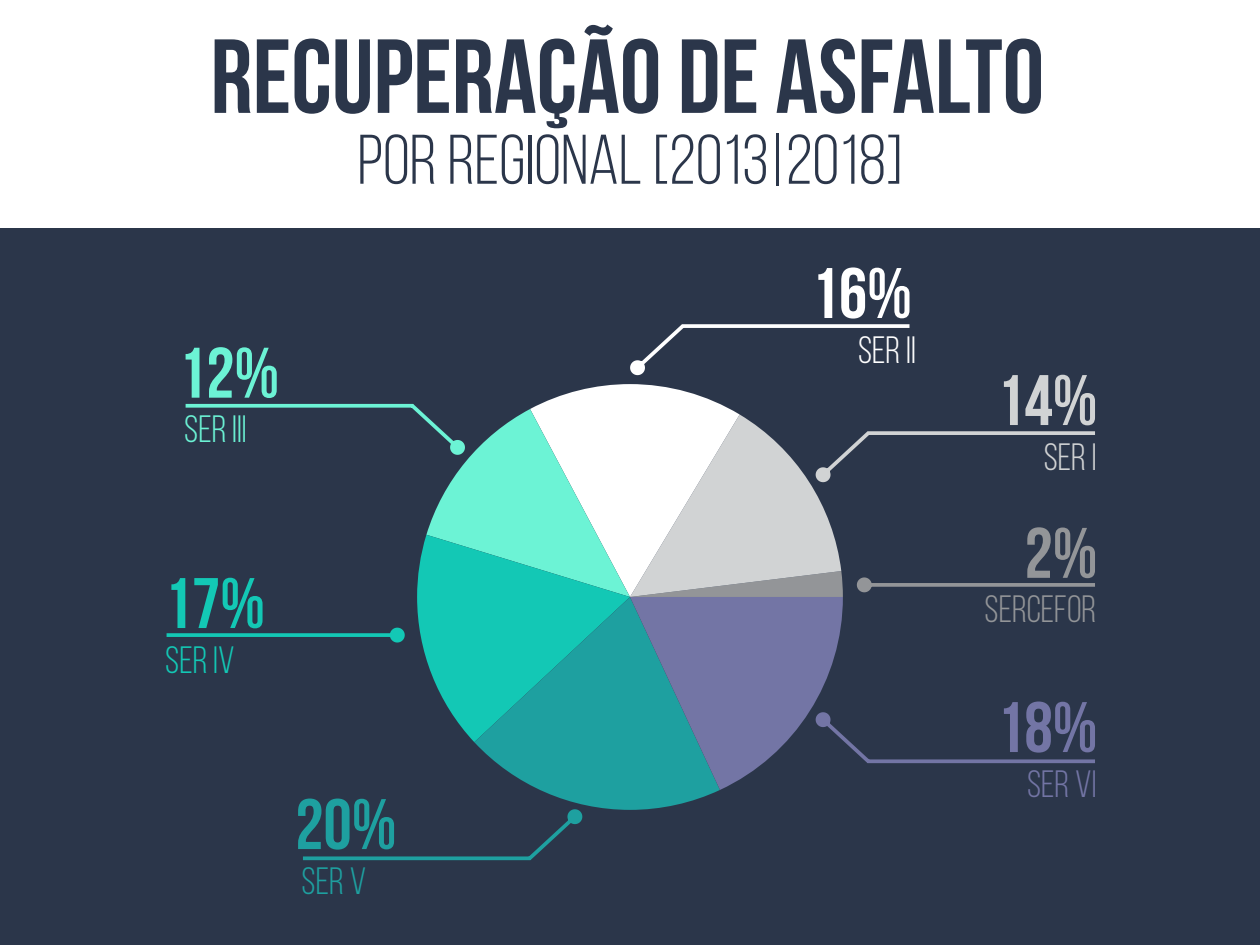
<style>
.page{position:relative;width:1260px;height:945px;background:#fff}
.page>*{position:absolute;margin:0;border:0;box-sizing:border-box;transform-origin:0 0}
.t1{font:700 105px "Bebas Neue";color:#2b364a}
.t2{font:700 71.4px "Bebas Neue";color:#d1d3d4}
.t3{font:700 71.4px "Bebas Neue";color:#7375a5}
.t4{font:700 71.4px "Bebas Neue";color:#13c8b5}
.t5{font:700 71.4px "Bebas Neue";color:#6cf3d5}
.t6{font:700 71.4px "Bebas Neue";color:#1ea0a0}
.t7{font:700 71.4px "Bebas Neue";color:#fff}
.t8{font:700 71.4px "Bebas Neue";color:#939598}
.t9{font:70px "Bebas Neue";color:#2b364a}
.t10{font:37.98px "Bebas Neue";color:#939598}
.t11{font:37.98px "Bebas Neue";color:#6cf3d5}
.t12{font:37.98px "Bebas Neue";color:#7375a5}
.t13{font:37.98px "Bebas Neue";color:#13c8b5}
.t14{font:37.98px "Bebas Neue";color:#fff}
.t15{font:37.98px "Bebas Neue";color:#d1d3d4}
.t16{font:37.98px "Bebas Neue";color:#1ea0a0}
</style>
<div class="page">
<div style="left:0;top:228px;width:1260px;height:717px;background:#2b364a"></div>
<svg style="left:540px;top:790px;width:180px;height:20px;fill:#1ea0a0"></svg>
<svg style="left:167px;top:384px;width:928px;height:406px"></svg>
<svg style="left:303px;top:809px;width:279px;height:51px"></svg>
<svg style="left:630px;top:324px;width:279px;height:51px"></svg>
<h1 class="t1" style="left:210px;top:34px;width:835px">RECUPERAÇÃO DE ASFALTO</h1>
<p class="t5" style="left:178px;top:344px;width:103px">12%</p>
<p class="t11" style="left:184px;top:414px;width:64px">SER III</p>
<p class="t9" style="left:358px;top:131px;width:546px">POR REGIONAL [2013|2018]</p>
<p class="t7" style="left:811px;top:264px;width:103px">16%</p>
<p class="t14" style="left:858px;top:334px;width:59px">SER II</p>
<p class="t4" style="left:164px;top:574px;width:103px">17%</p>
<p class="t13" style="left:165px;top:644px;width:71px">SER IV</p>
<p class="t6" style="left:295px;top:796px;width:103px">20%</p>
<p class="t16" style="left:302px;top:865px;width:66px">SER V</p>
<p class="t2" style="left:996px;top:371px;width:103px">14%</p>
<p class="t15" style="left:1044px;top:441px;width:54px">SER I</p>
<p class="t8" style="left:1024px;top:524px;width:75px">2%</p>
<p class="t10" style="left:985px;top:594px;width:113px">SERCEFOR</p>
<p class="t3" style="left:996px;top:698px;width:103px">18%</p>
<p class="t12" style="left:1027px;top:768px;width:71px">SER VI</p>
</div>
